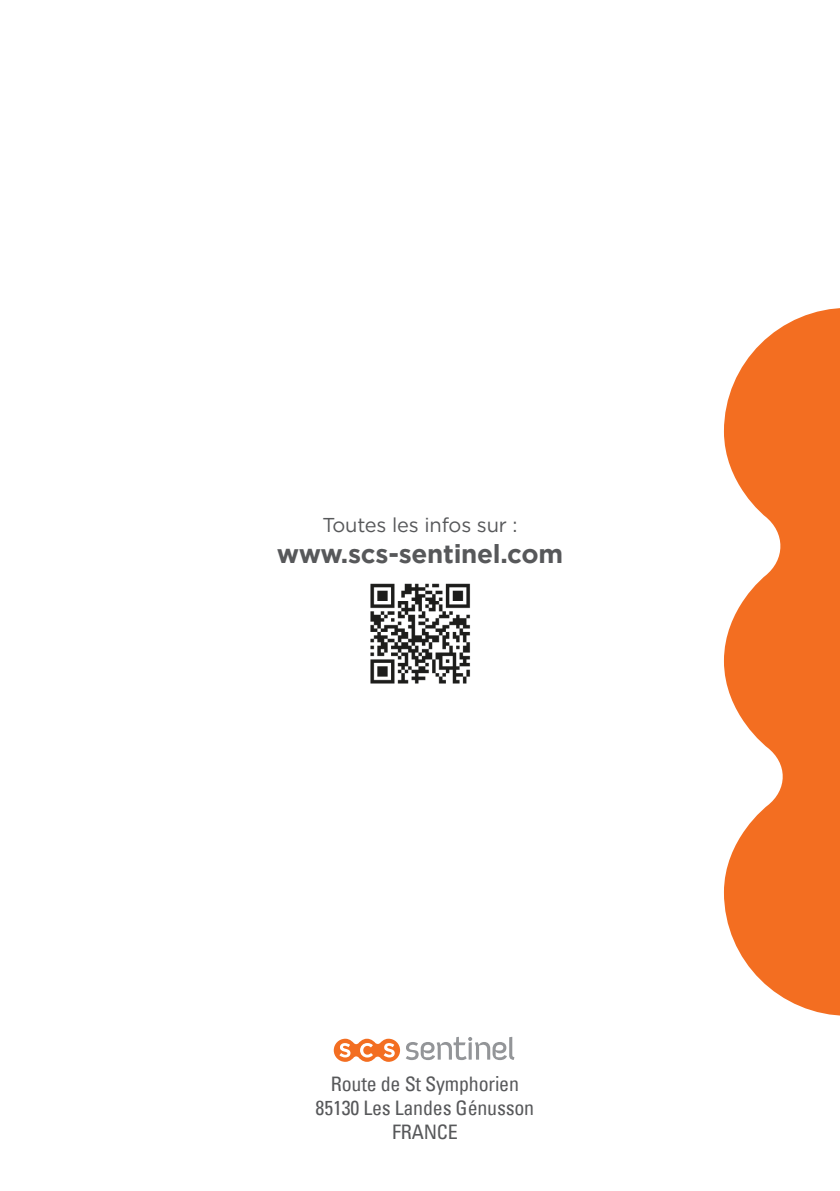
<style>
.page{position:relative;width:840px;height:1191px;background:#fff}
.page>*{position:absolute;margin:0;border:0;box-sizing:border-box;transform-origin:0 0}
.t1{font:700 26px "Gotham";letter-spacing:-.01em;color:#57585a}
.t2{font:condensed 20px/24px "Univers";letter-spacing:-.01em;color:#57585a;text-align:center}
.t3{font:20px "Gotham";letter-spacing:-.01em;color:#57585a}
</style>
<div class="page">
<img style="left:370px;top:583px;width:101px;height:101px">
<svg style="left:724px;top:308px;width:115px;height:707px;fill:#f36e21"></svg>
<svg style="left:333px;top:1036px;width:181px;height:25px"></svg>
<p class="t3" style="left:322px;top:512px;width:197px">Toutes les infos sur :</p>
<h1 class="t1" style="left:277px;top:537px;width:288px">www.scs-sentinel.com</h1>
<p class="t2" style="left:315px;top:1071px;width:220px">Route de St Symphorien<br>85130 Les Landes Génusson<br>FRANCE</p>
</div>
